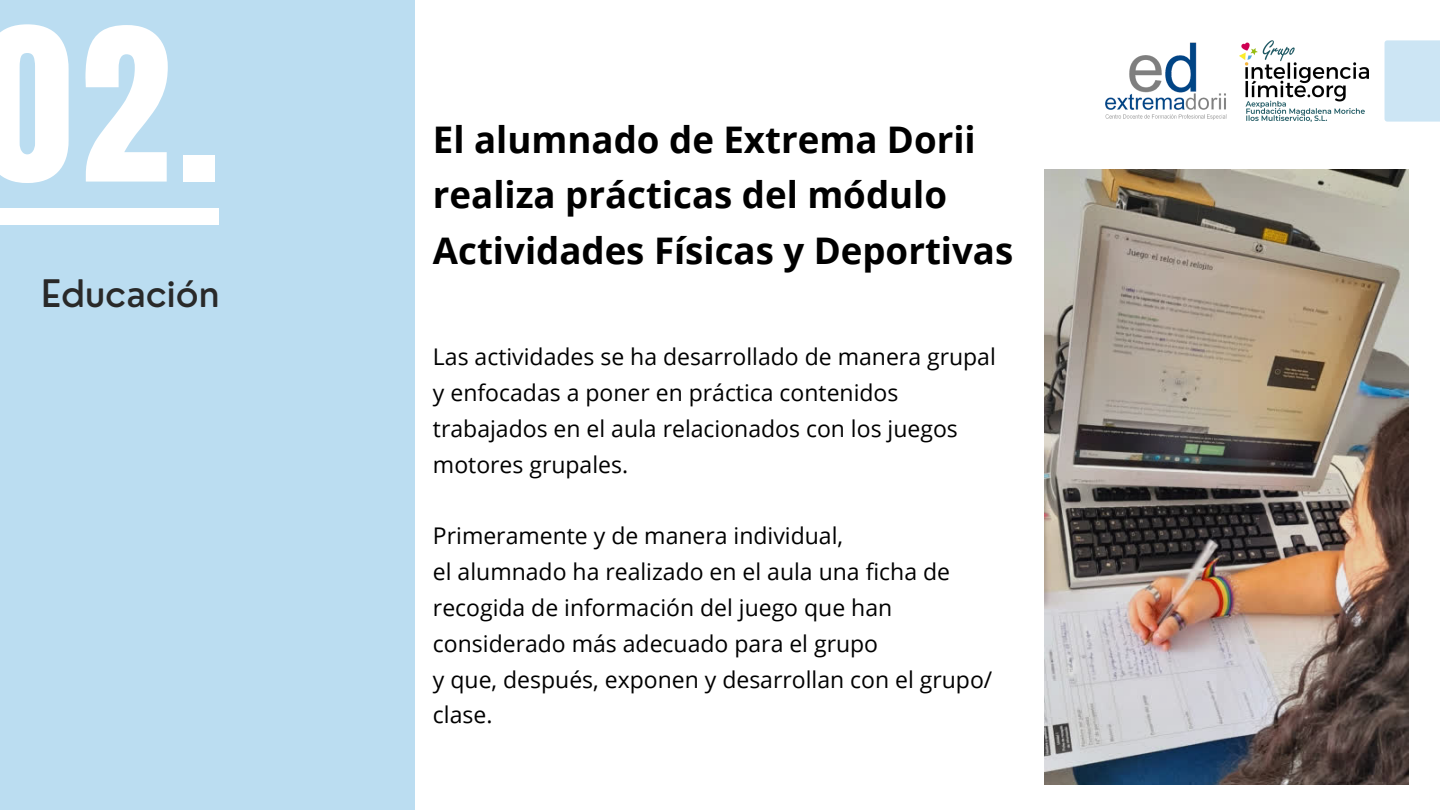
<style>
.page{position:relative;width:1440px;height:810px;background:#fff}
.page>*{position:absolute;margin:0;border:0;box-sizing:border-box;transform-origin:0 0}
.t1{font:181.4px "Anton";color:#fff}
.t2{font:500 37px "Nourd";color:#292929}
.t3{font:700 36.7px "Open Sans";color:#000}
.t4{font:23px/35.8px "Open Sans";color:#000}
</style>
<div class="page">
<div style="left:0;top:0;width:415px;height:810px;background:#bbddf1"></div>
<div style="left:1385px;top:40px;width:55px;height:82px;background:#cce5f4"></div>
<img style="left:1240px;top:40px;width:129px;height:81px">
<div style="left:0;top:209px;width:219px;height:16px;background:#fff"></div>
<img style="left:1106px;top:42px;width:120px;height:78px">
<img style="left:1044px;top:170px;width:365px;height:615px">
<p class="t1" style="left:-18px;top:-25px;width:239px">02.</p>
<p class="t2" style="left:41px;top:270px;width:180px">Educación</p>
<p class="t3" style="left:433px;top:113px;width:544px">El alumnado de Extrema Dorii</p>
<p class="t3" style="left:433px;top:169px;width:516px">realiza prácticas del módulo</p>
<p class="t3" style="left:433px;top:225px;width:582px">Actividades Físicas y Deportivas</p>
<p class="t4" style="left:433px;top:338px;width:564px">Las actividades se ha desarrollado de manera grupal</p>
<p class="t4" style="left:433px;top:374px;width:526px">y enfocadas a poner en práctica contenidos trabajados en el aula relacionados con los juegos motores grupales.</p>
<p class="t4" style="left:433px;top:518px;width:412px">Primeramente y de manera individual,</p>
<p class="t4" style="left:433px;top:553px;width:519px">el alumnado ha realizado en el aula una ficha de recogida de información del juego que han considerado más adecuado para el grupo</p>
<p class="t4" style="left:433px;top:661px;width:561px">y que, después, exponen y desarrollan con el grupo/ clase.</p>
</div>
